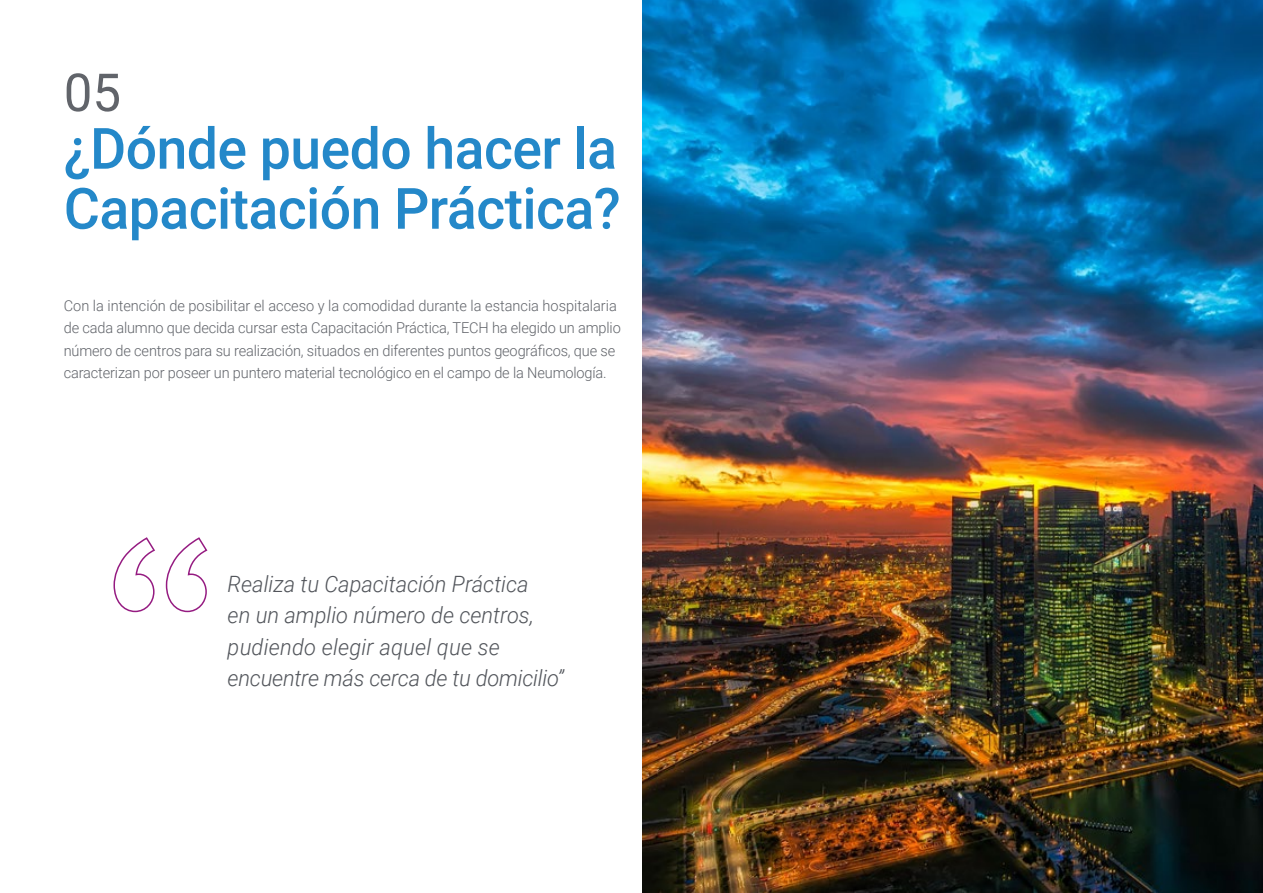
<style>
.page{position:relative;width:1263px;height:893px;background:#fff}
.page>*{position:absolute;margin:0;border:0;box-sizing:border-box;transform-origin:0 0}
.t1{font:500 57px/60px "Roboto";letter-spacing:-.01em;color:#2488c9}
.t2{font:52.5px "Roboto";color:#61646a}
.t3{font:italic 300 22.5px/31.5px "Roboto";color:#52555b}
.t4{font:300 15px/22.5px "Roboto";letter-spacing:-.01em;color:#61646a}
</style>
<div class="page">
<svg style="left:113px;top:537px;width:95px;height:76px"></svg>
<img style="left:642px;top:0;width:621px;height:893px">
<h2 class="t2" style="left:64px;top:56px;width:59px">05</h2>
<h1 class="t1" style="left:64px;top:116px;width:558px">¿Dónde puedo hacer la<br>Capacitación Práctica?</h1>
<p class="t4" style="left:64px;top:293px;width:558px">Con la intención de posibilitar el acceso y la comodidad durante la estancia hospitalaria de cada alumno que decida cursar esta Capacitación Práctica, TECH ha elegido un amplio número de centros para su realización, situados en diferentes puntos geográficos, que se caracterizan por poseer un puntero material tecnológico en el campo de la Neumología.</p>
<h3 class="t3" style="left:228px;top:567px;width:338px">Realiza tu Capacitación Práctica<br>en un amplio número de centros, pudiendo elegir aquel que se encuentre más cerca de tu domicilio”</h3>
</div>
